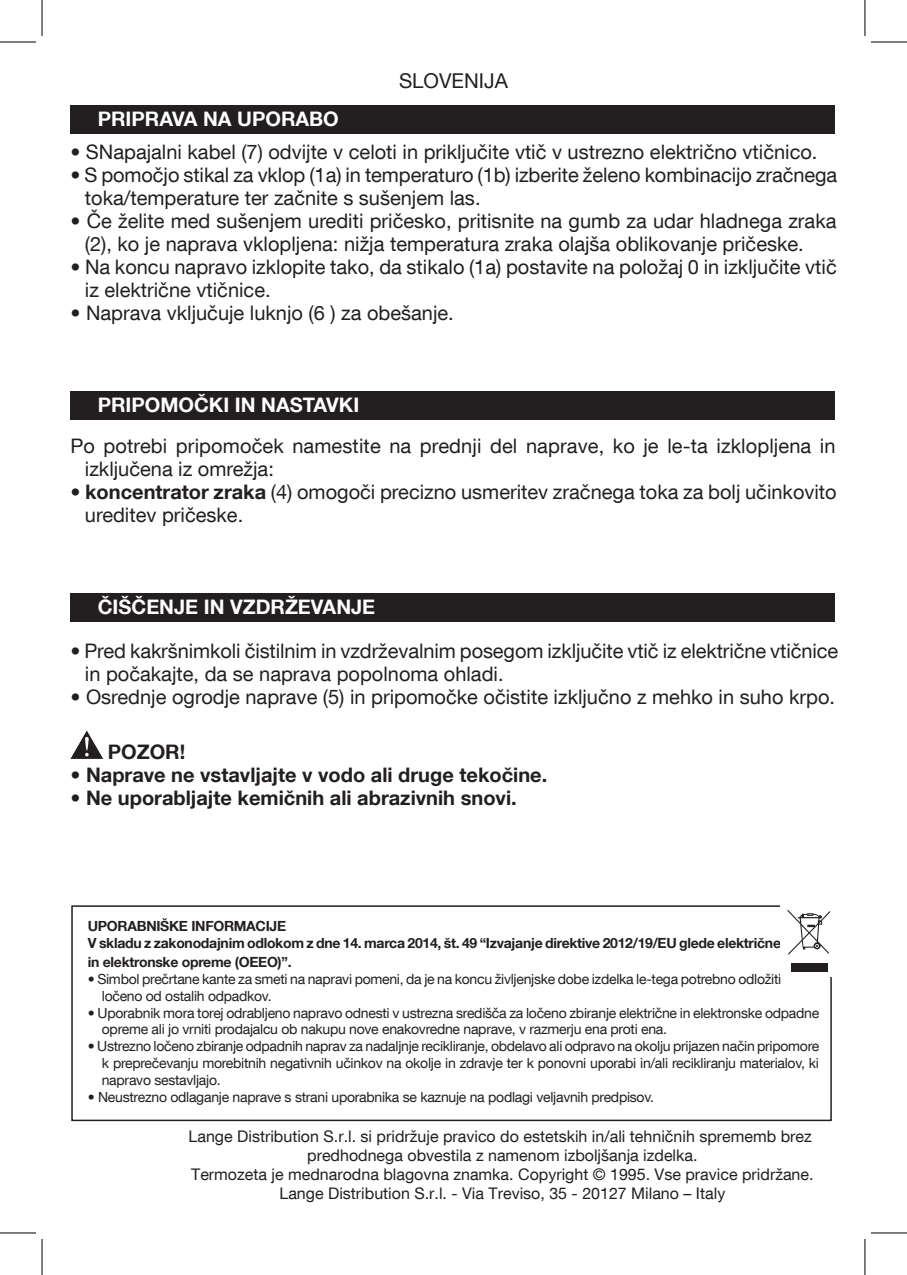
<style>
.page{position:relative;width:907px;height:1275px;background:#fff}
.page>*{position:absolute;margin:0;border:0;box-sizing:border-box;transform-origin:0 0}
.t1{font:20.4px "Helvetica Neue LT Com";color:#231f20}
.t2{font:20px/23px "Helvetica Neue LT Com";color:#231f20}
.t3{font:700 20px "Helvetica Neue LT Com";color:#231f20}
.t4{font:700 20px "Helvetica Neue LT Com";color:#fff}
.t5{font:16px/19.2px "Helvetica Neue LT Com";color:#231f20;text-align:center}
.t6{font:14px/16.8px "Helvetica Neue LT Com";letter-spacing:-.02em;color:#231f20}
.t7{font:700 14px/16.8px "Helvetica Neue LT Com";letter-spacing:-.02em;color:#231f20}
.s1{font-weight:700}
.s2{font-weight:400}
</style>
<div class="page">
<div style="left:70px;top:593px;width:764px;height:28px;background:#231f20"></div>
<svg style="left:70px;top:730px;width:33px;height:29px"></svg>
<div style="left:70px;top:391px;width:764px;height:28px;background:#231f20"></div>
<div style="left:70px;top:105px;width:764px;height:29px;background:#231f20"></div>
<div style="left:71px;top:905px;width:760px;height:216px;border:2px solid #231f20"></div>
<div style="left:779px;top:904px;width:57px;height:72px;background:#fff"></div>
<div style="left:791px;top:962px;width:36px;height:9px;background:#231f20"></div>
<svg style="left:787px;top:910px;width:43px;height:44px"></svg>
<hr style="left:0;top:42px;width:36px;height:1px;background:#000">
<hr style="left:870px;top:42px;width:36px;height:1px;background:#000">
<hr style="left:0;top:1232px;width:36px;height:1px;background:#000">
<hr style="left:870px;top:1232px;width:36px;height:1px;background:#000">
<hr style="left:42px;top:0;width:1px;height:36px;background:#000">
<hr style="left:42px;top:1239px;width:1px;height:36px;background:#000">
<hr style="left:864px;top:0;width:1px;height:36px;background:#000">
<hr style="left:864px;top:1239px;width:1px;height:36px;background:#000">
<p class="t4" style="left:98px;top:107px;width:242px">PRIPRAVA NA UPORABO</p>
<p class="t1" style="left:399px;top:68px;width:110px">SLOVENIJA</p>
<p class="t2" style="left:70px;top:140px;width:748px">• SNapajalni kabel (7) odvijte v celoti in priključite vtič v ustrezno električno vtičnico.</p>
<p class="t2" style="left:85px;top:163px;width:753px;text-indent:-14px">• S pomočjo stikal za vklop (1a) in temperaturo (1b) izberite želeno kombinacijo zračnega toka/temperature ter začnite s sušenjem las.</p>
<p class="t2" style="left:85px;top:209px;width:752px;text-indent:-14px">• Če želite med sušenjem urediti pričesko, pritisnite na gumb za udar hladnega zraka (2), ko je naprava vklopljena: nižja temperatura zraka olajša oblikovanje pričeske.</p>
<p class="t2" style="left:85px;top:255px;width:753px;text-indent:-14px">• Na koncu napravo izklopite tako, da stikalo (1a) postavite na položaj 0 in izključite vtič iz električne vtičnice.</p>
<p class="t2" style="left:70px;top:301px;width:384px">• Naprava vključuje luknjo (6 ) za obešanje.</p>
<p class="t4" style="left:98px;top:392px;width:263px">PRIPOMOČKI IN NASTAVKI</p>
<p class="t2" style="left:85px;top:434px;width:751px;text-indent:-14px">Po potrebi pripomoček namestite na prednji del naprave, ko je le-ta izklopljena in izključena iz omrežja:</p>
<p class="t2" style="left:85px;top:480px;width:753px;text-indent:-14px">• <span class="s1">koncentrator zraka</span> (4) omogoči precizno usmeritev zračnega toka za bolj učinkovito ureditev pričeske.</p>
<p class="t4" style="left:98px;top:594px;width:279px">ČIŠČENJE IN VZDRŽEVANJE</p>
<p class="t2" style="left:85px;top:638px;width:754px;text-indent:-14px">• Pred kakršnimkoli čistilnim in vzdrževalnim posegom izključite vtič iz električne vtičnice in počakajte, da se naprava popolnoma ohladi.</p>
<p class="t2" style="left:70px;top:684px;width:765px">• Osrednje ogrodje naprave (5) in pripomočke očistite izključno z mehko in suho krpo.</p>
<p class="t3" style="left:108px;top:739px;width:79px">POZOR!</p>
<p class="t3" style="left:70px;top:762px;width:478px"><span class="s2">•</span> Naprave ne vstavljajte v vodo ali druge tekočine.</p>
<p class="t3" style="left:70px;top:785px;width:447px"><span class="s2">•</span> Ne uporabljajte kemičnih ali abrazivnih snovi.</p>
<p class="t7" style="left:88px;top:917px;width:694px">UPORABNIŠKE INFORMACIJE<br>V skladu z zakonodajnim odlokom z dne 14. marca 2014, št. 49 “Izvajanje direktive 2012/19/EU glede električne</p>
<p class="t7" style="left:88px;top:953px;width:205px">in elektronske opreme (OEEO)”.</p>
<p class="t6" style="left:102px;top:970px;width:680px;text-indent:-14px">• Simbol prečrtane kante za smeti na napravi pomeni, da je na koncu življenjske dobe izdelka le-tega potrebno odložiti ločeno od ostalih odpadkov.</p>
<p class="t6" style="left:102px;top:1004px;width:718px;text-indent:-14px">• Uporabnik mora torej odrabljeno napravo odnesti v ustrezna središča za ločeno zbiranje električne in elektronske odpadne opreme ali jo vrniti prodajalcu ob nakupu nove enakovredne naprave, v razmerju ena proti ena.</p>
<p class="t6" style="left:102px;top:1037px;width:718px;text-align:justify;text-indent:-14px">• Ustrezno ločeno zbiranje odpadnih naprav za nadaljnje recikliranje, obdelavo ali odpravo na okolju prijazen način pripomore k preprečevanju morebitnih negativnih učinkov na okolje in zdravje ter k ponovni uporabi in/ali recikliranju materialov, ki napravo sestavljajo.</p>
<p class="t6" style="left:88px;top:1088px;width:567px">• Neustrezno odlaganje naprave s strani uporabnika se kaznuje na podlagi veljavnih predpisov.</p>
<p class="t5" style="left:188px;top:1126px;width:626px">Lange Distribution S.r.l. si pridržuje pravico do estetskih in/ali tehničnih sprememb brez predhodnega obvestila z namenom izboljšanja izdelka.<br>Termozeta je mednarodna blagovna znamka. Copyright © 1995. Vse pravice pridržane.<br>Lange Distribution S.r.l. - Via Treviso, 35 - 20127 Milano – Italy</p>
</div>
